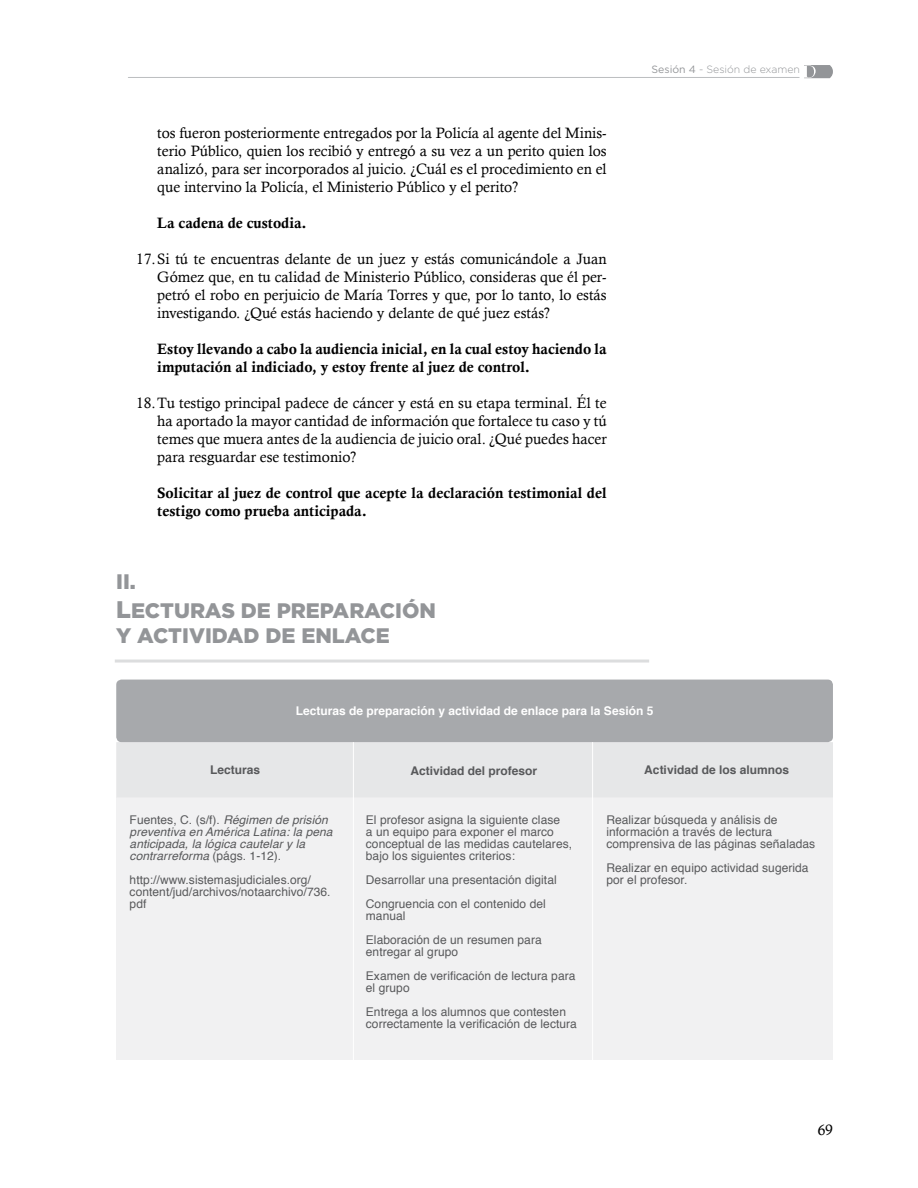
<style>
.page{position:relative;width:918px;height:1188px;background:#fff}
.page>*{position:absolute;margin:0;border:0;box-sizing:border-box;transform-origin:0 0}
.t1{font:900 21px/28.8px "Gotham";color:#939598}
.t2{font:15px/18px "Calisto";color:#000;text-align:justify}
.t3{font:15px/18px "Calis MT Bol";color:#000}
.t4{font:12px/12px "Helvetica";letter-spacing:.005em;color:#58595b}
.t5{font:italic 12px/12px "Helvetica";letter-spacing:.005em;color:#58595b}
.t6{font:700 12px "Helvetica";color:#fff}
.t7{font:700 12px "Helvetica";color:#58595b}
.t8{font:300 10.5px "Gotham";color:#939598}
.s1{font-size:24px}
.s2{font-weight:400}
.s3{font-style:normal}
</style>
<div class="page">
<svg style="left:804px;top:65px;width:29px;height:13px"></svg>
<hr style="left:128px;top:77px;width:671px;height:1px;background:#bcbec0">
<hr style="left:115px;top:660px;width:534px;height:3px;background:#dcddde">
<div style="left:116px;top:797px;width:717px;height:263px;background:#f1f1f2"></div>
<div style="left:116px;top:742px;width:717px;height:55px;background:#e6e7e8"></div>
<div style="left:116px;top:680px;width:717px;height:62px;background:#a7a9ac;border-radius:5px"></div>
<hr style="left:353px;top:742px;width:1px;height:383px;background:#fff">
<hr style="left:592px;top:742px;width:1px;height:383px;background:#fff">
<p class="t2" style="left:157px;top:124px;width:451px">tos fueron posteriormente entregados por la Policía al agente del Minis&shy;terio Público, quien los recibió y entregó a su vez a un perito quien los analizó, para ser incorporados al juicio. ¿Cuál es el procedimiento en el que intervino la Policía, el Ministerio Público y el perito?</p>
<p class="t3" style="left:157px;top:214px;width:151px">La cadena de custodia.</p>
<p class="t2" style="left:157px;top:250px;width:451px;text-indent:-21px">17.Si tú te encuentras delante de un juez y estás comunicándole a Juan Gómez que, en tu calidad de Ministerio Público, consideras que él per&shy;petró el robo en perjuicio de María Torres y que, por lo tanto, lo estás investigando. ¿Qué estás haciendo y delante de qué juez estás?</p>
<p class="t3" style="left:157px;top:340px;width:451px">Estoy llevando a cabo la audiencia inicial, en la cual estoy haciendo la imputación al indiciado, y estoy frente al juez de control.</p>
<p class="t2" style="left:157px;top:394px;width:451px;text-indent:-21px">18.Tu testigo principal padece de cáncer y está en su etapa terminal. Él te ha aportado la mayor cantidad de información que fortalece tu caso y tú temes que muera antes de la audiencia de juicio oral. ¿Qué puedes hacer para resguardar ese testimonio?</p>
<p class="t3" style="left:157px;top:484px;width:451px">Solicitar al juez de control que acepte la declaración testimonial del testigo como prueba anticipada.</p>
<h1 class="t1" style="left:116px;top:567px;width:319px">II.<br><span class="s1">L</span>ECTURAS DE PREPARACIÓN</h1>
<h1 class="t1" style="left:116px;top:621px;width:78px">Y ACTIVID</h1>
<h1 class="t1" style="left:227px;top:621px;width:149px">AD DE ENLACE</h1>
<p class="t8" style="left:652px;top:62px;width:150px"><span class="s2">Sesión 4</span> - Sesión de examen</p>
<p class="t6" style="left:296px;top:701px;width:359px">Lecturas de preparación y actividad de enlace para la Sesión 5</p>
<p class="t7" style="left:210px;top:760px;width:52px">Lecturas</p>
<p class="t7" style="left:411px;top:761px;width:128px">Actividad del profesor</p>
<p class="t5" style="left:130px;top:814px;width:204px"><span class="s3">Fuentes, C. (s/f).</span> Régimen de prisión preventiva en América Latina: la pena anticipada, la lógica cautelar y la contrarreforma <span class="s3">(págs. 1-12).</span></p>
<p class="t4" style="left:130px;top:874px;width:202px">http://www.sistemasjudiciales.org/ content/jud/archivos/notaarchivo/736. pdf</p>
<p class="t4" style="left:366px;top:814px;width:208px">El profesor asigna la siguiente clase<br>a un equipo para exponer el marco conceptual de las medidas cautelares, bajo los siguientes criterios:</p>
<p class="t4" style="left:366px;top:868px;width:192px;line-height:24px">Desarrollar una presentación digital<br>Congruencia con el contenido del</p>
<p class="t4" style="left:366px;top:904px;width:177px;line-height:24px">manual<br>Elaboración de un resumen para</p>
<p class="t4" style="left:366px;top:940px;width:211px;line-height:24px">entregar al grupo<br>Examen de verificación de lectura para</p>
<p class="t4" style="left:366px;top:976px;width:202px;line-height:24px">el grupo<br>Entrega a los alumnos que contesten</p>
<p class="t4" style="left:366px;top:1018px;width:213px">correctamente la verificación de lectura</p>
<p class="t7" style="left:644px;top:760px;width:146px">Actividad de los alumnos</p>
<p class="t4" style="left:606px;top:814px;width:210px">Realizar búsqueda y análisis de información a través de lectura comprensiva de las páginas señaladas</p>
<p class="t4" style="left:606px;top:862px;width:204px">Realizar en equipo actividad sugerida por el profesor.</p>
<p class="t2" style="left:818px;top:1121px;width:17px">69</p>
</div>
